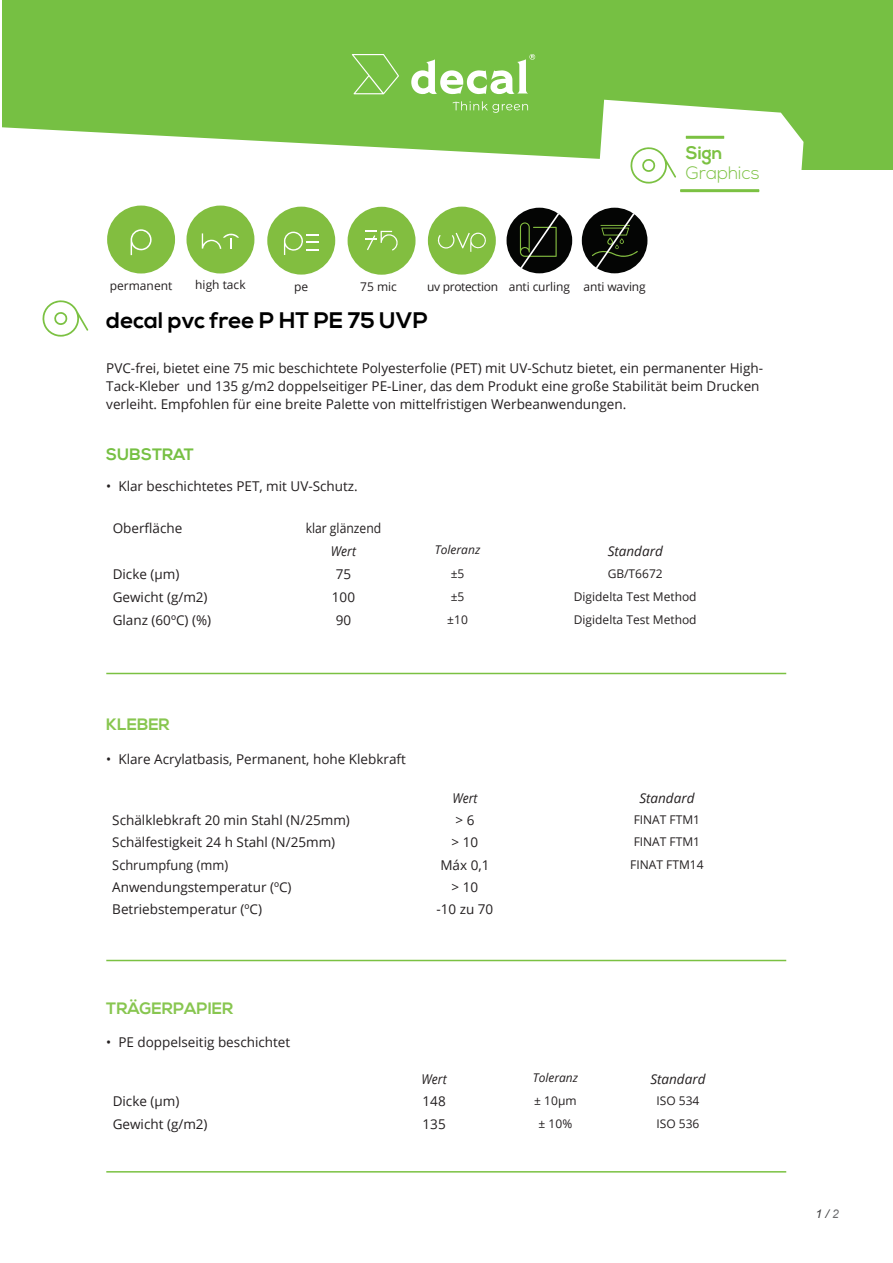
<style>
.page{position:relative;width:893px;height:1263px;background:#fff}
.page>*{position:absolute;margin:0;border:0;box-sizing:border-box;transform-origin:0 0}
.t1{font:700 22.5px "Nexa";color:#000}
.t2{font:300 18px "Nexa";color:#7cc142}
.t3{font:700 18px "Nexa";color:#7cc142}
.t4{font:700 16.5px "Nexa";color:#88c650}
.t5{font:700 16.5px "Nexa";color:#76c043}
.t6{font:13.5px/18px "Open Sans";color:#231f20}
.t7{font:italic 13.5px "Open Sans";color:#231f20}
.t8{font:13.5px "Open Sans";color:#231f20;scale:.95 1}
.t9{font:13.5px "Open Sans";color:#231f20;scale:.9 1}
.t10{font:italic 13.5px "Open Sans";color:#231f20;scale:.9 1}
.t11{font:12px "Open Sans";color:#231f20}
.t12{font:italic 12px "Open Sans";color:#231f20}
.t13{font:italic 12px "Arial";color:#3e3e3f}
.s1{color:#6c6d70}
</style>
<div class="page">
<div style="left:3px;top:0;width:889px;height:169px;background:#76c043"></div>
<svg style="left:588px;top:100px;width:215px;height:174px"></svg>
<svg style="left:2px;top:127px;width:775px;height:70px;fill:#fff"></svg>
<svg style="left:686px;top:136px;width:38px;height:3px"></svg>
<svg style="left:630px;top:147px;width:129px;height:45px"></svg>
<svg style="left:452px;top:101px;width:76px;height:12px"></svg>
<svg style="left:352px;top:54px;width:47px;height:40px"></svg>
<svg style="left:411px;top:54px;width:124px;height:40px"></svg>
<hr style="left:106px;top:673px;width:680px;height:1px;background:#7bc142">
<hr style="left:106px;top:960px;width:680px;height:1px;background:#7bc142">
<hr style="left:106px;top:1171px;width:680px;height:1px;background:#7bc142">
<svg style="left:42px;top:300px;width:46px;height:37px"></svg>
<div style="left:107px;top:206px;width:68px;height:67px;background:#82be40;border-radius:50%"></div>
<svg style="left:131px;top:229px;width:21px;height:26px"></svg>
<div style="left:267px;top:207px;width:68px;height:68px;background:#82be40;border-radius:50%"></div>
<svg style="left:284px;top:232px;width:35px;height:23px"></svg>
<div style="left:428px;top:207px;width:68px;height:68px;background:#82be40;border-radius:50%"></div>
<svg style="left:437px;top:233px;width:49px;height:19px"></svg>
<div style="left:507px;top:208px;width:65px;height:65px;background:#040504;border-radius:50%"></div>
<svg style="left:519px;top:210px;width:42px;height:60px"></svg>
<div style="left:582px;top:208px;width:65px;height:65px;background:#040504;border-radius:50%"></div>
<svg style="left:592px;top:210px;width:46px;height:60px"></svg>
<div style="left:186px;top:206px;width:68px;height:67px;background:#82be40;border-radius:50%"></div>
<svg style="left:202px;top:233px;width:37px;height:16px"></svg>
<div style="left:348px;top:207px;width:68px;height:68px;background:#82be40;border-radius:50%"></div>
<svg style="left:365px;top:231px;width:33px;height:20px"></svg>
<p class="t11" style="left:110px;top:277px;width:64px">permanent</p>
<p class="t11" style="left:195px;top:277px;width:52px">high tack</p>
<p class="t11" style="left:294px;top:278px;width:16px">pe</p>
<p class="t11" style="left:360px;top:278px;width:38px">75 mic</p>
<p class="t11" style="left:427px;top:278px;width:220px">uv protection anti curling anti waving</p>
<h2 class="t3" style="left:686px;top:143px;width:38px">Sign</h2>
<h2 class="t2" style="left:686px;top:162px;width:75px">Graphics</h2>
<h1 class="t1" style="left:106px;top:307px;width:323px">decal pvc free P HT PE 75 UVP</h1>
<p class="t6" style="left:106px;top:358px;width:658px">PVC-frei, bietet eine 75 mic beschichtete Polyesterfolie (PET) mit UV-Schutz bietet, ein permanenter High-<br>Tack-Kleber und 135 g/m2 doppelseitiger PE-Liner, das dem Produkt eine große Stabilität beim Drucken verleiht. Empfohlen für eine breite Palette von mittelfristigen Werbeanwendungen.</p>
<p class="t5" style="left:106px;top:445px;width:89px">SUBSTRAT</p>
<p class="t6" style="left:106px;top:477px;width:253px">• Klar beschichtetes PET, mit UV-Schutz.</p>
<p class="t6" style="left:113px;top:519px;width:71px">Oberfläche</p>
<p class="t9" style="left:306px;top:518px;width:86px">klar glänzend</p>
<p class="t10" style="left:331px;top:541px;width:29px">Wert</p>
<p class="t12" style="left:435px;top:542px;width:47px">Toleranz</p>
<p class="t7" style="left:608px;top:541px;width:57px">Standard</p>
<p class="t6" style="left:113px;top:565px;width:68px">Dicke (µm)</p>
<p class="t6" style="left:336px;top:564px;width:17px">75</p>
<p class="t11" style="left:451px;top:565px;width:15px">±5</p>
<p class="t11" style="left:608px;top:565px;width:57px">GB/T6672</p>
<p class="t6" style="left:113px;top:588px;width:96px">Gewicht (g/m2)</p>
<p class="t6" style="left:332px;top:587px;width:25px">100</p>
<p class="t11" style="left:451px;top:588px;width:15px">±5</p>
<p class="t11" style="left:574px;top:588px;width:124px">Digidelta Test Method</p>
<p class="t6" style="left:113px;top:611px;width:100px">Glanz (60ºC) (%)</p>
<p class="t6" style="left:336px;top:611px;width:17px">90</p>
<p class="t11" style="left:447px;top:611px;width:22px">±10</p>
<p class="t11" style="left:574px;top:611px;width:124px">Digidelta Test Method</p>
<p class="t4" style="left:106px;top:715px;width:65px">KLEBER</p>
<p class="t6" style="left:106px;top:750px;width:301px">• Klare Acrylatbasis, Permanent, hohe Klebkraft</p>
<p class="t10" style="left:452px;top:789px;width:29px">Wert</p>
<p class="t7" style="left:639px;top:789px;width:57px">Standard</p>
<p class="t6" style="left:112px;top:811px;width:239px">Schälklebkraft 20 min Stahl (N/25mm)</p>
<p class="t6" style="left:455px;top:811px;width:20px">&gt; 6</p>
<p class="t11" style="left:634px;top:811px;width:68px">FINAT FTM1</p>
<p class="t6" style="left:112px;top:833px;width:224px">Schälfestigkeit 24 h Stahl (N/25mm)</p>
<p class="t6" style="left:452px;top:833px;width:28px">&gt; 10</p>
<p class="t11" style="left:634px;top:834px;width:68px">FINAT FTM1</p>
<p class="t8" style="left:112px;top:856px;width:123px">Schrumpfung (mm)</p>
<p class="t6" style="left:440px;top:855px;width:51px">Máx 0,1</p>
<p class="t11" style="left:630px;top:856px;width:75px">FINAT FTM14</p>
<p class="t6" style="left:112px;top:878px;width:181px">Anwendungstemperatur (ºC)</p>
<p class="t6" style="left:452px;top:878px;width:28px">&gt; 10</p>
<p class="t6" style="left:112px;top:900px;width:151px">Betriebstemperatur (ºC)</p>
<p class="t6" style="left:436px;top:900px;width:58px">-10 zu 70</p>
<p class="t4" style="left:106px;top:999px;width:129px">TRÄGERPAPIER</p>
<p class="t6" style="left:106px;top:1032px;width:185px">• PE doppelseitig beschichtet</p>
<p class="t10" style="left:422px;top:1069px;width:29px">Wert</p>
<p class="t12" style="left:533px;top:1070px;width:47px">Toleranz</p>
<p class="t7" style="left:650px;top:1069px;width:57px">Standard</p>
<p class="t6" style="left:113px;top:1092px;width:68px">Dicke (µm)</p>
<p class="t6" style="left:423px;top:1091px;width:25px">148</p>
<p class="t11" style="left:534px;top:1092px;width:44px">± 10µm</p>
<p class="t11" style="left:656px;top:1092px;width:44px">ISO 534</p>
<p class="t6" style="left:113px;top:1115px;width:96px">Gewicht (g/m2)</p>
<p class="t6" style="left:423px;top:1115px;width:25px">135</p>
<p class="t11" style="left:539px;top:1115px;width:35px">± 10%</p>
<p class="t11" style="left:656px;top:1115px;width:44px">ISO 536</p>
<p class="t13" style="left:816px;top:1206px;width:25px">1 / <span class="s1">2</span></p>
</div>
